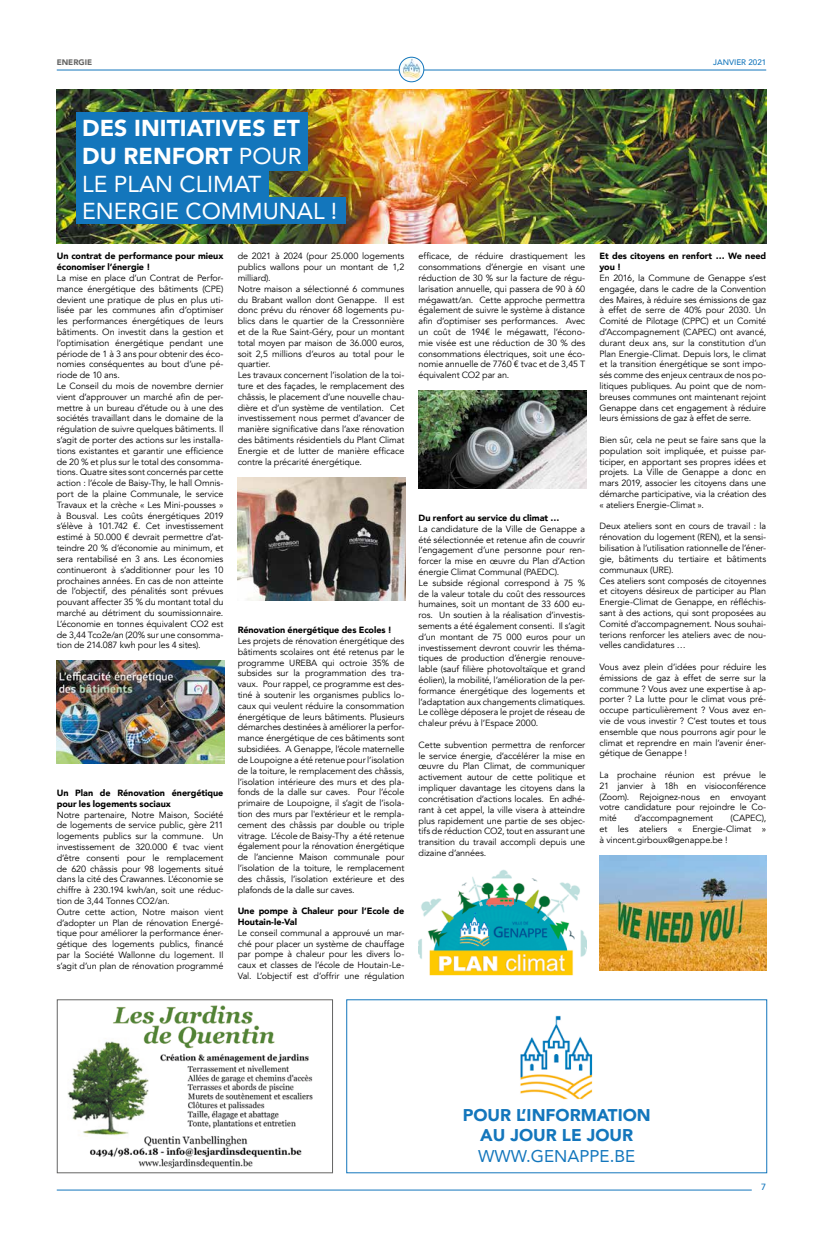
<style>
.page{position:relative;width:823px;height:1248px;background:#fff}
.page>*{position:absolute;margin:0;border:0;box-sizing:border-box;transform-origin:0 0}
.t1{font:23px/27.6px "Avenir";color:#fff}
.t2{font:900 17px/20.4px "Avenir";color:#1376bc;text-align:center}
.t3{font:17px "Avenir";color:#1376bc}
.t4{font:9px/10.8px "Avenir";letter-spacing:-.01em;color:#000;text-align:justify}
.t5{font:900 9px/10.8px "Avenir";letter-spacing:-.005em;color:#000}
.t6{font:500 9px "Avenir";color:#1376bc}
.t7{font:500 8px "Avenir";color:#1376bc}
.t8{font:900 8px "Avenir";color:#656564}
.s1{font-weight:900}
</style>
<div class="page">
<hr style="left:57px;top:69px;width:708px;height:1px;background:#1376bc">
<hr style="left:57px;top:1189px;width:694px;height:1px;background:#1376bc">
<img style="left:399px;top:57px;width:24px;height:25px;border-radius:12px">
<div style="left:398px;top:57px;width:26px;height:25px;border:1px solid #1376bc;border-radius:50%"></div>
<img style="left:57px;top:661px;width:167px;height:102px">
<img style="left:237px;top:477px;width:168px;height:123px">
<img style="left:418px;top:391px;width:167px;height:97px">
<img style="left:418px;top:869px;width:167px;height:107px">
<img style="left:599px;top:855px;width:167px;height:115px">
<img style="left:57px;top:90px;width:708px;height:153px">
<img style="left:67px;top:1005px;width:246px;height:164px">
<div style="left:57px;top:999px;width:276px;height:174px;border:1px solid #656564"></div>
<img style="left:520px;top:1015px;width:73px;height:84px">
<div style="left:77px;top:112px;width:231px;height:58px;background:#1376bc"></div>
<div style="left:77px;top:170px;width:192px;height:30px;background:#1376bc"></div>
<div style="left:77px;top:197px;width:269px;height:27px;background:#1376bc"></div>
<p class="t8" style="left:57px;top:55px;width:37px">ENERGIE</p>
<p class="t7" style="left:712px;top:55px;width:54px">JANVIER 2021</p>
<h1 class="t1" style="left:82px;top:114px;width:256px"><span class="s1">DES INITIATIVES ET<br>DU RENFORT</span> POUR<br>LE PLAN CLIMAT<br>ENERGIE COMMUNAL !</h1>
<p class="t5" style="left:57px;top:250px;width:168px">Un contrat de performance pour mieux économiser l’énergie !</p>
<p class="t4" style="left:57px;top:272px;width:168px;text-align:left">La mise en place d’un Contrat de Perfor&shy;mance énergétique des bâtiments (CPE) devient une pratique de plus en plus uti&shy;lisée par les communes afin d’optimiser les performances énergétiques de leurs bâtiments. On investit dans la gestion et l’optimisation énergétique pendant une période de 1 à 3 ans pour obtenir des éco&shy;nomies conséquentes au bout d’une pé&shy;riode de 10 ans.<br>Le Conseil du mois de novembre dernier vient d’approuver un marché afin de per&shy;mettre à un bureau d’étude ou à une des sociétés travaillant dans le domaine de la régulation de suivre quelques bâtiments. Il s’agit de porter des actions sur les installa&shy;tions existantes et garantir une efficience de 20 % et plus sur le total des consomma&shy;tions. Quatre sites sont concernés par cette action : l’école de Baisy-Thy, le hall Omnis&shy;port de la plaine Communale, le service Travaux et la crèche « Les Mini-pousses » à Bousval. Les coûts énergétiques 2019 s’élève à 101.742 €. Cet investissement estimé à 50.000 € devrait permettre d’at&shy;teindre 20 % d’économie au minimum, et sera rentabilisé en 3 ans. Les économies continueront à s’additionner pour les 10 prochaines années. En cas de non atteinte de l’objectif, des pénalités sont prévues pouvant affecter 35 % du montant total du marché au détriment du soumissionnaire.<br>L’économie en tonnes équivalent CO2 est de 3,44 Tco2e/an (20% sur une consomma&shy;tion de 214.087 kwh pour les 4 sites).</p>
<p class="t5" style="left:57px;top:787px;width:168px">Un Plan de Rénovation énergétique pour les logements sociaux</p>
<p class="t4" style="left:57px;top:809px;width:168px;text-align:left">Notre partenaire, Notre Maison, Société de logements de service public, gère 211 logements publics sur la commune. Un investissement de 320.000 € tvac vient d’être consenti pour le remplacement de 620 châssis pour 98 logements situé dans la cité des Crawannes. L'économie se chiffre à 230.194 kwh/an, soit une réduc&shy;tion de 3,44 Tonnes CO2/an.<br>Outre cette action, Notre maison vient d’adopter un Plan de rénovation Energé&shy;tique pour améliorer la performance éner&shy;gétique des logements publics, financé par la Société Wallonne du logement. Il s’agit d’un plan de rénovation programmé</p>
<p class="t4" style="left:237px;top:251px;width:168px;text-align:left">de 2021 à 2024 (pour 25.000 logements publics wallons pour un montant de 1,2 milliard).<br>Notre maison a sélectionné 6 communes du Brabant wallon dont Genappe. Il est donc prévu du rénover 68 logements pu&shy;blics dans le quartier de la Cressonnière et de la Rue Saint-Géry, pour un montant total moyen par maison de 36.000 euros, soit 2,5 millions d’euros au total pour le quartier.<br>Les travaux concernent l’isolation de la toi&shy;ture et des façades, le remplacement des châssis, le placement d’une nouvelle chau&shy;dière et d’un système de ventilation. Cet investissement nous permet d’avancer de manière significative dans l’axe rénovation des bâtiments résidentiels du Plant Climat Energie et de lutter de manière efficace contre la précarité énergétique.</p>
<p class="t5" style="left:237px;top:624px;width:156px">Rénovation énergétique des Ecoles !</p>
<p class="t4" style="left:237px;top:635px;width:168px">Les projets de rénovation énergétique des bâtiments scolaires ont été retenus par le programme UREBA qui octroie 35% de subsides sur la programmation des tra&shy;vaux. Pour rappel, ce programme est des&shy;tiné à soutenir les organismes publics lo&shy;caux qui veulent réduire la consommation énergétique de leurs bâtiments. Plusieurs démarches destinées à améliorer la perfor&shy;mance énergétique de ces bâtiments sont subsidiées. A Genappe, l’école maternelle de Loupoigne a été retenue pour l’isolation de la toiture, le remplacement des châssis, l’isolation intérieure des murs et des pla&shy;fonds de la dalle sur caves. Pour l’école primaire de Loupoigne, il s’agit de l’isola&shy;tion des murs par l'extérieur et le rempla&shy;cement des châssis par double ou triple vitrage. L’école de Baisy-Thy a été retenue également pour la rénovation énergétique de l’ancienne Maison communale pour l’isolation de la toiture, le remplacement des châssis, l’isolation extérieure et des plafonds de la dalle sur caves.</p>
<p class="t5" style="left:237px;top:905px;width:168px">Une pompe à Chaleur pour l’Ecole de<br>Houtain-le-Val</p>
<p class="t4" style="left:237px;top:927px;width:168px">Le conseil communal a approuvé un mar&shy;ché pour placer un système de chauffage par pompe à chaleur pour les divers lo&shy;caux et classes de l’école de Houtain-Le-Val. L’objectif est d’offrir une régulation</p>
<p class="t4" style="left:418px;top:251px;width:168px">efficace, de réduire drastiquement les consommations d’énergie en visant une réduction de 30 % sur la facture de régu&shy;larisation annuelle, qui passera de 90 à 60 mégawatt/an. Cette approche permettra également de suivre le système à distance afin d’optimiser ses performances. Avec un coût de 194€ le mégawatt, l’écono&shy;mie visée est une réduction de 30 % des consommations électriques, soit une éco&shy;nomie annuelle de 7760 € tvac et de 3,45 T équivalent CO2 par an.</p>
<p class="t5" style="left:418px;top:512px;width:142px">Du renfort au service du climat …</p>
<p class="t4" style="left:418px;top:523px;width:168px;text-align:left">La candidature de la Ville de Genappe a été sélectionnée et retenue afin de couvrir l’engagement d’une personne pour ren&shy;forcer la mise en œuvre du Plan d’Action énergie Climat Communal (PAEDC).<br>Le subside régional correspond à 75 % de la valeur totale du coût des ressources humaines, soit un montant de 33 600 eu&shy;ros. Un soutien à la réalisation d’investis&shy;sements a été également consenti. Il s’agit d’un montant de 75 000 euros pour un investissement devront couvrir les théma&shy;tiques de production d’énergie renouve&shy;lable (sauf filière photovoltaïque et grand éolien), la mobilité, l’amélioration de la per&shy;formance énergétique des logements et l’adaptation aux changements climatiques.<br>Le collège déposera le projet de réseau de chaleur prévu à l’Espace 2000.</p>
<p class="t4" style="left:418px;top:739px;width:168px">Cette subvention permettra de renforcer le service énergie, d’accélérer la mise en œuvre du Plan Climat, de communiquer activement autour de cette politique et impliquer davantage les citoyens dans la concrétisation d’actions locales. En adhé&shy;rant à cet appel, la ville visera à atteindre plus rapidement une partie de ses objec&shy;tifs de réduction CO2, tout en assurant une transition du travail accompli depuis une dizaine d’années.</p>
<p class="t5" style="left:599px;top:250px;width:168px">Et des citoyens en renfort … We need you !</p>
<p class="t4" style="left:599px;top:272px;width:168px">En 2016, la Commune de Genappe s’est engagée, dans le cadre de la Convention des Maires, à réduire ses émissions de gaz à effet de serre de 40% pour 2030. Un Comité de Pilotage (CPPC) et un Comité d’Accompagnement (CAPEC) ont avancé, durant deux ans, sur la constitution d’un Plan Energie-Climat. Depuis lors, le climat et la transition énergétique se sont impo&shy;sés comme des enjeux centraux de nos po&shy;litiques publiques. Au point que de nom&shy;breuses communes ont maintenant rejoint Genappe dans cet engagement à réduire leurs émissions de gaz à effet de serre.</p>
<p class="t4" style="left:599px;top:434px;width:168px">Bien sûr, cela ne peut se faire sans que la population soit impliquée, et puisse par&shy;ticiper, en apportant ses propres idées et projets. La Ville de Genappe a donc en mars 2019, associer les citoyens dans une démarche participative, via la création des « ateliers Energie-Climat ».</p>
<p class="t4" style="left:599px;top:521px;width:168px;text-align:left">Deux ateliers sont en cours de travail : la rénovation du logement (REN), et la sensi&shy;bilisation à l’utilisation rationnelle de l’éner&shy;gie, bâtiments du tertiaire et bâtiments communaux (URE).<br>Ces ateliers sont composés de citoyennes et citoyens désireux de participer au Plan Energie-Climat de Genappe, en réfléchis&shy;sant à des actions, qui sont proposées au Comité d’accompagnement. Nous souhai&shy;terions renforcer les ateliers avec de nou&shy;velles candidatures …</p>
<p class="t4" style="left:599px;top:661px;width:168px">Vous avez plein d’idées pour réduire les émissions de gaz à effet de serre sur la commune ? Vous avez une expertise à ap&shy;porter ? La lutte pour le climat vous pré&shy;occupe particulièrement ? Vous avez en&shy;vie de vous investir ? C’est toutes et tous ensemble que nous pourrons agir pour le climat et reprendre en main l’avenir éner&shy;gétique de Genappe !</p>
<p class="t4" style="left:599px;top:769px;width:168px">La prochaine réunion est prévue le 21 janvier à 18h en visioconférence (Zoom). Rejoignez-nous en envoyant votre candidature pour rejoindre le Co&shy;mité</p>
<p class="t4" style="left:634px;top:812px;width:80px">d’accompagnement</p>
<p class="t4" style="left:599px;top:812px;width:168px;text-indent:131px">(CAPEC), et les ateliers « Energie-Climat » à vincent.girboux@genappe.be !</p>
<h2 class="t2" style="left:462px;top:1104px;width:189px">POUR L’INFORMATION<br>AU JOUR LE JOUR</h2>
<h2 class="t3" style="left:478px;top:1141px;width:158px">WWW.GENAPPE.BE</h2>
<p class="t6" style="left:760px;top:1179px;width:7px">7</p>
</div>
